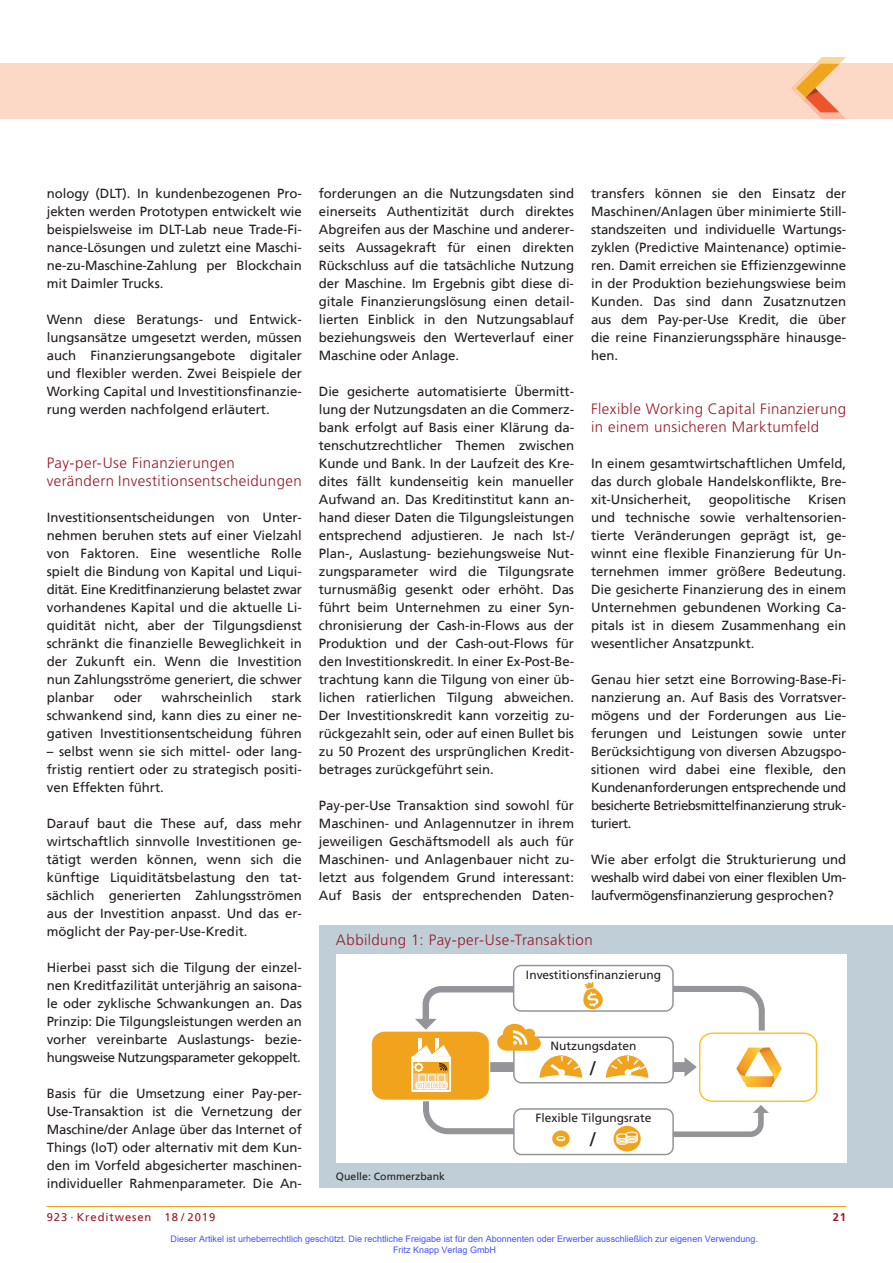
<style>
.page{position:relative;width:893px;height:1263px;background:#fff}
.page>*{position:absolute;margin:0;border:0;box-sizing:border-box;transform-origin:0 0}
.t1{font:19.5px "Frutiger";color:#231f20}
.t2{font:300 15px/18px "Frutiger";letter-spacing:.03em;color:#981a26}
.t3{font:13.2px/18px "Frutiger";color:#231f20;text-align:justify}
.t4{font:12px "Frutiger";color:#231f20}
.t5{font:11.25px "Frutiger";letter-spacing:.08em;color:#981a26}
.t6{font:700 11.25px "Frutiger";color:#981a26}
.t7{font:10.5px "Frutiger";color:#231f20}
.t8{font:9px/10.8px "Arial";color:#4054ff}
</style>
<div class="page">
<hr style="left:47px;top:1206px;width:799px;height:1px;background:#f1a31e">
<div style="left:0;top:64px;width:893px;height:55px;background:#fcd9c7"></div>
<svg style="left:791px;top:57px;width:55px;height:62px"></svg>
<div style="left:319px;top:925px;width:574px;height:263px;background:#bfced7"></div>
<div style="left:336px;top:954px;width:510px;height:209px;background:#fff"></div>
<div style="left:513px;top:1108px;width:161px;height:47px;border:2px solid #939598;border-radius:8px"></div>
<svg style="left:551px;top:1130px;width:19px;height:17px"></svg>
<div style="left:551px;top:1129px;width:20px;height:19px;border:1px solid #fff;border-radius:50%"></div>
<div style="left:614px;top:1126px;width:27px;height:25px;background:#f1a31e;border-radius:50%"></div>
<div style="left:616px;top:1139px;width:12px;height:6px;border:1px solid #fff;border-radius:50%"></div>
<div style="left:513px;top:965px;width:161px;height:47px;border:2px solid #939598;border-radius:8px"></div>
<svg style="left:372px;top:975px;width:446px;height:169px"></svg>
<p class="t3" style="left:47px;top:185px;width:257px">nology (DLT). In kundenbezogenen Pro&shy;jekten werden Prototypen entwickelt wie beispielsweise im DLT-Lab neue Trade-Fi&shy;nance-Lösungen und zuletzt eine Maschi&shy;ne-zu-Maschine-Zahlung per Blockchain mit Daimler Trucks.</p>
<p class="t3" style="left:47px;top:311px;width:257px">Wenn diese Beratungs- und Entwick&shy;lungsansätze umgesetzt werden, müssen auch Finanzierungsangebote digitaler und flexibler werden. Zwei Beispiele der Working Capital und Investitionsfinanzie&shy;rung werden nachfolgend erläutert.</p>
<p class="t2" style="left:47px;top:454px;width:257px">Pay-per-Use Finanzierungen verändern Investitionsentscheidungen</p>
<p class="t3" style="left:47px;top:509px;width:257px">Investitionsentscheidungen von Unter&shy;nehmen beruhen stets auf einer Vielzahl von Faktoren. Eine wesentliche Rolle spielt die Bindung von Kapital und Liqui&shy;dität. Eine Kreditfinanzierung belastet zwar vorhandenes Kapital und die aktuelle Li&shy;quidität nicht, aber der Tilgungsdienst schränkt die finanzielle Beweglichkeit in der Zukunft ein. Wenn die Investition nun Zahlungsströme generiert, die schwer planbar</p>
<p class="t3" style="left:47px;top:689px;width:257px;text-indent:225px">stark schwankend sind, kann dies zu einer ne&shy;gativen Investitionsentscheidung führen</p>
<p class="t3" style="left:47px;top:743px;width:257px">– selbst wenn sie sich mittel- oder lang&shy;fristig rentiert oder zu strategisch positi&shy;ven Effekten führt.</p>
<p class="t3" style="left:47px;top:815px;width:257px">Darauf baut die These auf, dass mehr wirtschaftlich sinnvolle Investitionen ge&shy;tätigt werden können, wenn sich die künftige Liquiditätsbelastung den tat&shy;sächlich generierten Zahlungsströmen aus der Investition anpasst. Und das er&shy;möglicht der Pay-per-Use-Kredit.</p>
<p class="t3" style="left:47px;top:959px;width:257px">Hierbei passt sich die Tilgung der einzel&shy;nen Kreditfazilität unterjährig an saisona&shy;le oder zyklische Schwankungen an. Das Prinzip: Die Tilgungsleistungen werden an vorher vereinbarte Auslastungs- bezie&shy;hungsweise Nutzungsparameter gekoppelt.</p>
<p class="t3" style="left:47px;top:1085px;width:257px">Basis für die Umsetzung einer Pay-per-Use-Transaktion ist die Vernetzung der Maschine/der Anlage über das Internet of Things (IoT) oder alternativ mit dem Kun&shy;den im Vorfeld abgesicherter maschinen&shy;individueller Rahmenparameter. Die An-</p>
<p class="t3" style="left:114px;top:689px;width:30px">oder</p>
<p class="t3" style="left:162px;top:689px;width:92px">wahrscheinlich</p>
<p class="t3" style="left:319px;top:185px;width:257px">forderungen an die Nutzungsdaten sind einerseits Authentizität durch direktes Abgreifen aus der Maschine und anderer&shy;seits Aussagekraft für einen direkten Rückschluss auf die tatsächliche Nutzung der Maschine. Im Ergebnis gibt diese di&shy;gitale Finanzierungslösung einen detail&shy;lierten Einblick in den Nutzungsablauf beziehungsweis den Werteverlauf einer Maschine oder Anlage.</p>
<p class="t3" style="left:319px;top:383px;width:257px">Die gesicherte automatisierte Übermitt&shy;lung der Nutzungsdaten an die Commerz&shy;bank erfolgt auf Basis einer Klärung da&shy;tenschutzrechtlicher Themen zwischen Kunde und Bank. In der Laufzeit des Kre&shy;dites fällt kundenseitig kein manueller Aufwand an. Das Kreditinstitut kann an&shy;hand dieser Daten die Tilgungsleistungen entsprechend adjustieren. Je nach Ist-/ Plan-, Auslastung- beziehungsweise Nut&shy;zungsparameter wird die Tilgungsrate turnusmäßig gesenkt oder erhöht. Das führt beim Unternehmen zu einer Syn&shy;chronisierung der Cash-in-Flows aus der Produktion und der Cash-out-Flows für den Investitionskredit. In einer Ex-Post-Be&shy;trachtung kann die Tilgung von einer üb&shy;lichen ratierlichen Tilgung abweichen.<br>Der Investitionskredit kann vorzeitig zu&shy;rückgezahlt sein, oder auf einen Bullet bis zu 50 Prozent des ursprünglichen Kredit&shy;betrages zurückgeführt sein.</p>
<p class="t3" style="left:319px;top:797px;width:257px">Pay-per-Use Transaktion sind sowohl für Maschinen- und Anlagennutzer in ihrem jeweiligen Geschäftsmodell als auch für Maschinen- und Anlagenbauer nicht zu&shy;letzt aus folgendem Grund interessant:<br>Auf Basis der entsprechenden Daten-</p>
<p class="t3" style="left:591px;top:185px;width:257px">transfers können sie den Einsatz der Maschinen/Anlagen über minimierte Still&shy;standszeiten und individuelle Wartungs&shy;zyklen (Predictive Maintenance) optimie&shy;ren. Damit erreichen sie Effizienzgewinne in der Produktion beziehungswiese beim Kunden. Das sind dann Zusatznutzen aus dem Pay-per-Use Kredit, die über die reine Finanzierungssphäre hinausge&shy;hen.</p>
<p class="t2" style="left:591px;top:400px;width:257px">Flexible Working Capital Finanzierung in einem unsicheren Marktumfeld</p>
<p class="t3" style="left:591px;top:455px;width:257px">In einem gesamtwirtschaftlichen Umfeld, das durch globale Handelskonflikte, Bre&shy;xit-Unsicherheit,</p>
<p class="t3" style="left:709px;top:491px;width:84px">geopolitische</p>
<p class="t3" style="left:591px;top:491px;width:257px;text-indent:217px">Krisen und technische sowie verhaltensorien&shy;tierte Veränderungen geprägt ist, ge&shy;winnt eine flexible Finanzierung für Un&shy;ternehmen immer größere Bedeutung.<br>Die gesicherte Finanzierung des in einem Unternehmen gebundenen Working Ca&shy;pitals ist in diesem Zusammenhang ein wesentlicher Ansatzpunkt.</p>
<p class="t3" style="left:591px;top:671px;width:257px">Genau hier setzt eine Borrowing-Base-Fi&shy;nanzierung an. Auf Basis des Vorratsver&shy;mögens und der Forderungen aus Lie&shy;ferungen und Leistungen sowie unter Berücksichtigung von diversen Abzugspo&shy;sitionen wird dabei eine flexible, den Kundenanforderungen entsprechende und besicherte Betriebsmittelfinanzierung struk&shy;turiert.</p>
<p class="t3" style="left:591px;top:851px;width:257px">Wie aber erfolgt die Strukturierung und weshalb wird dabei von einer flexiblen Um&shy;laufvermögensfinanzierung gesprochen?</p>
<p class="t2" style="left:336px;top:931px;width:258px">Abbildung 1: Pay-per-Use-Transaktion</p>
<p class="t4" style="left:526px;top:968px;width:136px">Investitionsfinanzierung</p>
<p class="t7" style="left:336px;top:1171px;width:111px">Quelle: Commerzbank</p>
<p class="t4" style="left:550px;top:1039px;width:87px">Nutzungsdaten</p>
<h1 class="t1" style="left:590px;top:1057px;width:7px">/</h1>
<p class="t4" style="left:535px;top:1111px;width:117px">Flexible Tilgungsrate</p>
<h1 class="t1" style="left:590px;top:1128px;width:7px">/</h1>
<p class="t5" style="left:47px;top:1211px;width:170px">923 · Kreditwesen 18 / 2019</p>
<p class="t6" style="left:833px;top:1211px;width:15px">21</p>
<p class="t8" style="left:393px;top:1233px;width:366px;text-indent:-223px">Dieser Artikel ist urheberrechtlich geschützt. Die rechtliche Freigabe ist für den Abonnenten oder Erwerber ausschließlich zur eigenen Verwendung.<br>Fritz Knapp Verlag GmbH</p>
</div>
